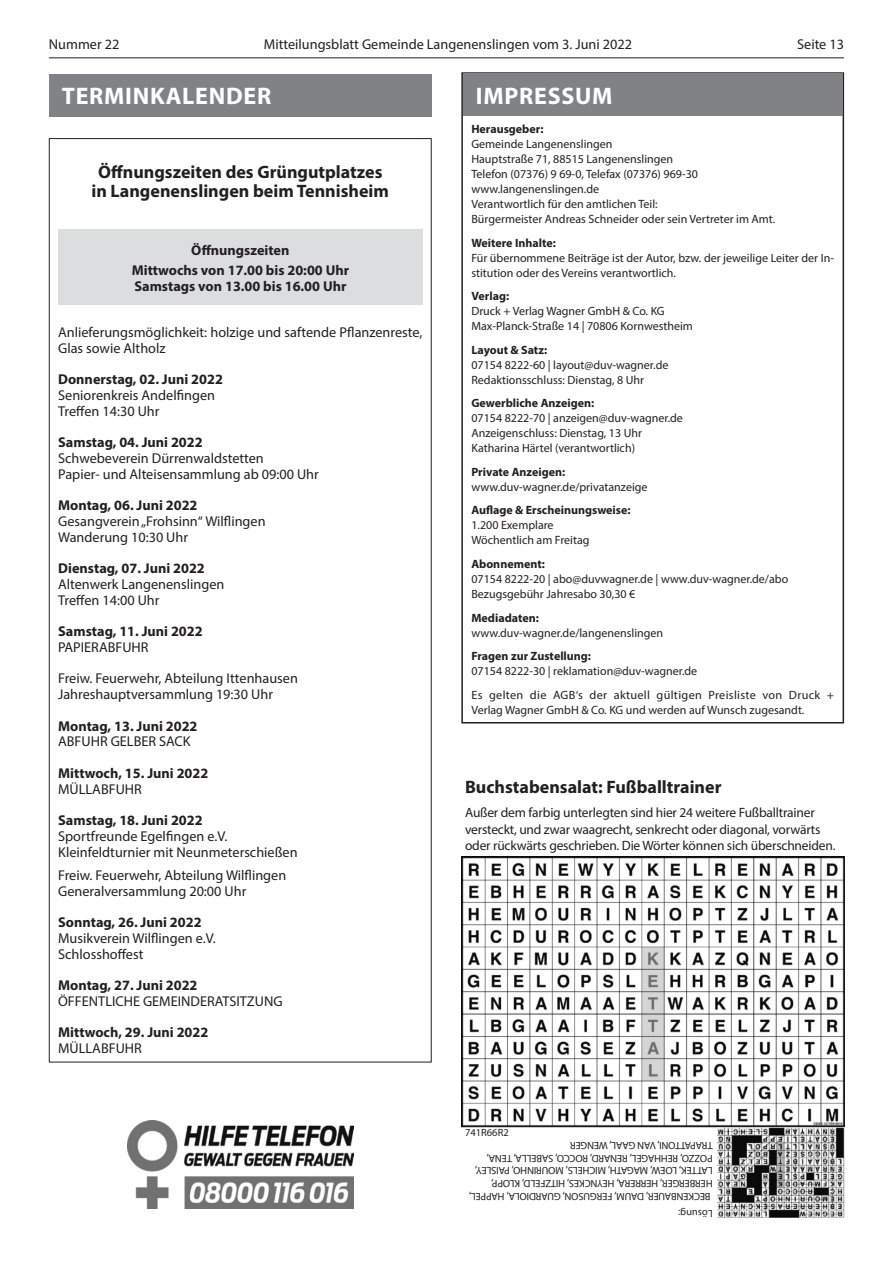
<style>
.page{position:relative;width:893px;height:1263px;background:#fff}
.page>*{position:absolute;margin:0;border:0;box-sizing:border-box;transform-origin:0 0}
.t1{font:700 24px "Myriad Pro";letter-spacing:.03em;color:#fff}
.t2{font:700 18px/19.5px "Myriad Pro";color:#231f20;text-align:center}
.t3{font:14.25px/15.8px "Myriad Pro";color:#231f20}
.t4{font:700 14.25px/20px "Myriad Pro";color:#231f20;text-align:center}
.t5{font:13.5px/16.2px "Myriad Pro";letter-spacing:-.015em;color:#231f20}
.t6{font:12px/15px "Myriad Pro";color:#231f20}
.t7{font:700 12px "Myriad Pro";color:#231f20}
.t8{font:12px/23.4px "Myriad Pro";letter-spacing:.025em;color:#231f20}
.t9{font:10.5px/12.6px "Myriad Pro";letter-spacing:-.015em;color:#231f20}
</style>
<div class="page">
<hr style="left:49px;top:57px;width:795px;height:1px;background:#231f20">
<div style="left:49px;top:74px;width:383px;height:42px;background:#808285"></div>
<div style="left:58px;top:230px;width:365px;height:75px;background:#dcdddf"></div>
<img style="left:461px;top:856px;width:383px;height:272px">
<img style="left:717px;top:1128px;width:127px;height:89px">
<img style="left:127px;top:1120px;width:226px;height:88px">
<div style="left:461px;top:72px;width:383px;height:651px;border:2px solid #231f20"></div>
<div style="left:463px;top:73px;width:379px;height:43px;background:#808285"></div>
<p class="t3" style="left:49px;top:36px;width:72px">Nummer 22</p>
<p class="t3" style="left:264px;top:36px;width:370px">Mitteilungsblatt Gemeinde Langenenslingen vom 3. Juni 2022</p>
<p class="t3" style="left:797px;top:36px;width:48px">Seite 13</p>
<h1 class="t1" style="left:62px;top:80px;width:211px">TERMINKALENDER</h1>
<h1 class="t1" style="left:476px;top:80px;width:138px">IMPRESSUM</h1>
<h2 class="t2" style="left:92px;top:161px;width:299px">Öffnungszeiten des Grüngutplatzes in Langenenslingen beim Tennisheim</h2>
<p class="t4" style="left:132px;top:240px;width:219px">Öffnungszeiten<br>Mittwochs von 17.00 bis 20:00 Uhr</p>
<p class="t4" style="left:134px;top:275px;width:214px">Samstags von 13.00 bis 16.00 Uhr</p>
<p class="t3" style="left:58px;top:324px;width:366px">Anlieferungsmöglichkeit: holzige und saftende Pflanzenreste,<br>Glas sowie Altholz</p>
<p class="t4" style="left:58px;top:369px;width:166px">Donnerstag, 02. Juni 2022</p>
<p class="t3" style="left:58px;top:387px;width:158px">Seniorenkreis Andelfingen<br>Treffen 14:30 Uhr</p>
<p class="t4" style="left:58px;top:432px;width:146px">Samstag, 04. Juni 2022</p>
<p class="t3" style="left:58px;top:450px;width:262px">Schwebeverein Dürrenwaldstetten<br>Papier- und Alteisensammlung ab 09:00 Uhr</p>
<p class="t4" style="left:58px;top:495px;width:141px">Montag, 06. Juni 2022</p>
<p class="t3" style="left:58px;top:513px;width:209px">Gesangverein „Frohsinn“ Wilflingen<br>Wanderung 10:30 Uhr</p>
<p class="t4" style="left:58px;top:558px;width:148px">Dienstag, 07. Juni 2022</p>
<p class="t3" style="left:58px;top:576px;width:168px">Altenwerk Langenenslingen<br>Treffen 14:00 Uhr</p>
<p class="t4" style="left:58px;top:621px;width:146px">Samstag, 11. Juni 2022</p>
<p class="t3" style="left:58px;top:639px;width:92px">PAPIERABFUHR</p>
<p class="t3" style="left:58px;top:670px;width:241px">Freiw. Feuerwehr, Abteilung Ittenhausen<br>Jahreshauptversammlung 19:30 Uhr</p>
<p class="t4" style="left:58px;top:715px;width:141px">Montag, 13. Juni 2022</p>
<p class="t3" style="left:58px;top:733px;width:134px">ABFUHR GELBER SACK</p>
<p class="t4" style="left:58px;top:762px;width:152px">Mittwoch, 15. Juni 2022</p>
<p class="t3" style="left:58px;top:781px;width:85px">MÜLLABFUHR</p>
<p class="t4" style="left:58px;top:810px;width:146px">Samstag, 18. Juni 2022</p>
<p class="t3" style="left:58px;top:828px;width:241px">Sportfreunde Egelfingen e.V.<br>Kleinfeldturnier mit Neunmeterschießen</p>
<p class="t3" style="left:58px;top:867px;width:230px">Freiw. Feuerwehr, Abteilung Wilflingen<br>Generalversammlung 20:00 Uhr</p>
<p class="t4" style="left:58px;top:912px;width:145px">Sonntag, 26. Juni 2022</p>
<p class="t3" style="left:58px;top:930px;width:159px">Musikverein Wilflingen e.V.<br>Schlosshoffest</p>
<p class="t4" style="left:58px;top:975px;width:141px">Montag, 27. Juni 2022</p>
<p class="t3" style="left:58px;top:993px;width:226px">ÖFFENTLICHE GEMEINDERATSITZUNG</p>
<p class="t4" style="left:58px;top:1022px;width:152px">Mittwoch, 29. Juni 2022</p>
<p class="t3" style="left:58px;top:1040px;width:85px">MÜLLABFUHR</p>
<p class="t7" style="left:471px;top:122px;width:74px">Herausgeber:</p>
<p class="t6" style="left:471px;top:137px;width:305px">Gemeinde Langenenslingen<br>Hauptstraße 71, 88515 Langenenslingen<br>Telefon (07376) 9 69-0, Telefax (07376) 969-30 www.langenenslingen.de<br>Verantwortlich für den amtlichen Teil:<br>Bürgermeister Andreas Schneider oder sein Vertreter im Amt.</p>
<p class="t7" style="left:471px;top:235px;width:86px">Weitere Inhalte:</p>
<p class="t6" style="left:471px;top:250px;width:364px">Für übernommene Beiträge ist der Autor, bzw. der jeweilige Leiter der In&shy;stitution oder des Vereins verantwortlich.</p>
<p class="t7" style="left:471px;top:289px;width:39px">Verlag:</p>
<p class="t6" style="left:471px;top:304px;width:223px">Druck + Verlag Wagner GmbH &amp; Co. KG<br>Max-Planck-Straße 14 | 70806 Kornwestheim</p>
<p class="t7" style="left:471px;top:342px;width:77px">Layout &amp; Satz:</p>
<p class="t6" style="left:471px;top:357px;width:199px">07154 8222-60 | layout@duv-wagner.de<br>Redaktionsschluss: Dienstag, 8 Uhr</p>
<p class="t7" style="left:471px;top:396px;width:124px">Gewerbliche Anzeigen:</p>
<p class="t6" style="left:471px;top:411px;width:213px">07154 8222-70 | anzeigen@duv-wagner.de<br>Anzeigenschluss: Dienstag, 13 Uhr<br>Katharina Härtel (verantwortlich)</p>
<p class="t7" style="left:471px;top:464px;width:95px">Private Anzeigen:</p>
<p class="t6" style="left:471px;top:479px;width:178px">www.duv-wagner.de/privatanzeige</p>
<p class="t7" style="left:471px;top:503px;width:161px">Auflage &amp; Erscheinungsweise:</p>
<p class="t6" style="left:471px;top:518px;width:120px">1.200 Exemplare<br>Wöchentlich am Freitag</p>
<p class="t7" style="left:471px;top:556px;width:75px">Abonnement:</p>
<p class="t6" style="left:471px;top:571px;width:318px">07154 8222-20 | abo@duvwagner.de | www.duv-wagner.de/abo<br>Bezugsgebühr Jahresabo 30,30 €</p>
<p class="t7" style="left:471px;top:610px;width:69px">Mediadaten:</p>
<p class="t6" style="left:471px;top:625px;width:193px">www.duv-wagner.de/langenenslingen</p>
<p class="t7" style="left:471px;top:648px;width:121px">Fragen zur Zustellung:</p>
<p class="t8" style="left:471px;top:659px;width:364px">07154 8222-30 | reklamation@duv-wagner.de<br>Es gelten die AGB‘s der aktuell gültigen Preisliste von Druck +</p>
<p class="t6" style="left:471px;top:702px;width:335px">Verlag Wagner GmbH &amp; Co. KG und werden auf Wunsch zugesandt.</p>
<h2 class="t2" style="left:465px;top:776px;width:258px">Buchstabensalat: Fußballtrainer</h2>
<p class="t5" style="left:465px;top:805px;width:372px">Außer dem farbig unterlegten sind hier 24 weitere Fußballtrainer versteckt, und zwar waagrecht, senkrecht oder diagonal, vorwärts oder rückwärts geschrieben. Die Wörter können sich überschneiden.</p>
<p class="t9" style="left:465px;top:1126px;width:45px">741R66R2</p>
<p class="t9" style="left:713px;top:1190px;width:239px;rotate:-180deg">HERBERGER, HERRERA, HEYNCKES, HITZFELD, KLOPP, LATTEK, LOEW, MAGATH, MICHELS, MOURINHO, PAISLEY, POZZO, REHHAGEL, RENARD, ROCCO, SABELLA, TENA, TRAPATTONI, VAN GAAL, WENGER</p>
<p class="t9" style="left:713px;top:1222px;width:245px;line-height:17px;rotate:-180deg">Lösung:<br>BECKENBAUER, DAUM, FERGUSON, GUARDIOLA, HAPPEL,</p>
</div>
